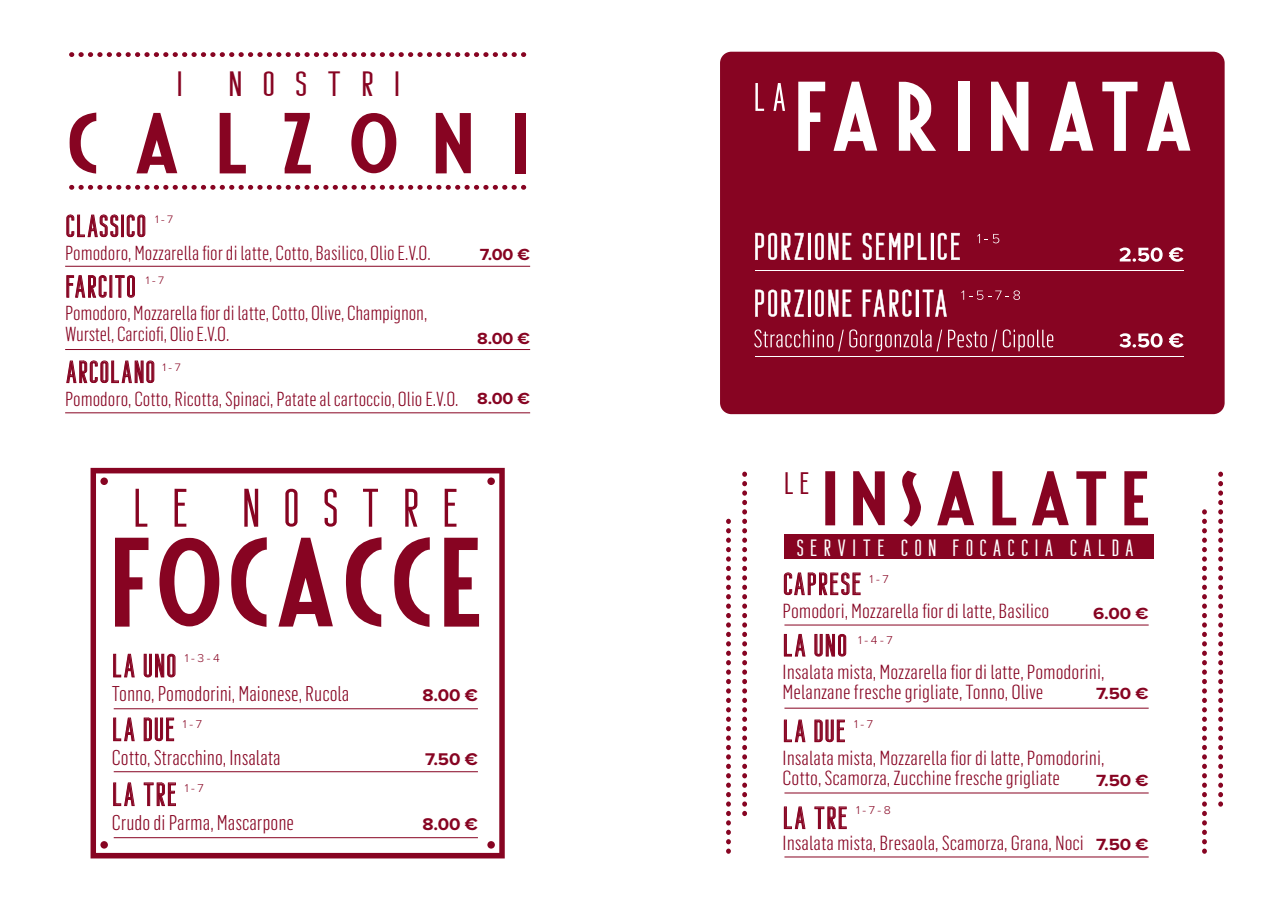
<style>
.page{position:relative;width:1270px;height:908px;background:#fff}
.page>*{position:absolute;margin:0;border:0;box-sizing:border-box;transform-origin:0 0}
.t1{font:100.6px "Fiesta";letter-spacing:.05em;color:#870422;scale:1.18 1}
.t2{font:61.2px "Fiesta";letter-spacing:.155em;color:#870422;scale:1.32 1}
.t3{font:54.2px "Bondie Demo";letter-spacing:.355em;color:#870422;scale:1.11 1}
.t4{font:35.2px "Bondie Demo";letter-spacing:.4em;color:#870422;scale:1.32 1}
.t5{font:32.4px "Bondie Demo";letter-spacing:.01em;color:#870422;scale:1.11 1}
.t6{font:31.2px "Bondie Demo";color:#870422;scale:1.2 1}
.t7{font:31px "Bondie Demo";letter-spacing:.01em;color:#870422;scale:1.16 1}
.t8{font:30.8px "Bondie Demo";letter-spacing:.01em;color:#870422;scale:1.11 1}
.t9{font:23.6px "Bondie Demo";letter-spacing:.2em;color:#fff;scale:1.16 1}
.t10{font:300 21px "Flama Condensed";color:#870422;scale:1.05 1}
.t11{font:300 20px/20px "Flama Condensed";color:#870422;scale:1.1 1}
.t12{font:300 19.8px/21px "Flama Condensed";color:#870422;scale:1.06 1}
.t13{font:700 17.6px "Proxima Nova";color:#870422;scale:1.05 1}
.t14{font:700 16.8px "Proxima Nova";color:#870422;scale:1.1 1}
.t15{font:700 16.6px "Proxima Nova";color:#870422;scale:1.06 1}
.t16{font:300 11.8px "Proxima Nova";color:#870422;scale:1.05 1}
.t17{font:300 11.2px "Proxima Nova";color:#870422;scale:1.06 1}
.s1{font-family:"Proxima Nova";font-weight:700;font-size:16.8px}
</style>
<div class="page">
<svg style="left:69px;top:185px;width:457px;height:5px"></svg>
<svg style="left:69px;top:52px;width:457px;height:5px"></svg>
<svg style="left:70px;top:112px;width:26px;height:61px"></svg>
<svg style="left:136px;top:113px;width:41px;height:60px"></svg>
<svg style="left:220px;top:113px;width:26px;height:60px"></svg>
<svg style="left:285px;top:113px;width:26px;height:60px"></svg>
<svg style="left:351px;top:113px;width:45px;height:60px"></svg>
<svg style="left:436px;top:113px;width:35px;height:60px"></svg>
<div style="left:515px;top:113px;width:11px;height:60px;background:#870422"></div>
<svg style="left:66px;top:214px;width:52px;height:23px"></svg>
<div style="left:121px;top:215px;width:3px;height:22px;border:1px solid #870422"></div>
<svg style="left:127px;top:214px;width:18px;height:23px"></svg>
<svg style="left:66px;top:275px;width:41px;height:23px"></svg>
<svg style="left:115px;top:275px;width:20px;height:22px"></svg>
<svg style="left:66px;top:360px;width:88px;height:23px"></svg>
<hr style="left:65px;top:266px;width:465px;height:1px;background:#870422">
<hr style="left:65px;top:349px;width:465px;height:1px;background:#870422">
<hr style="left:65px;top:412px;width:465px;height:1px;background:#870422">
<svg style="left:91px;top:467px;width:414px;height:391px"></svg>
<div style="left:487px;top:477px;width:8px;height:8px;background:#870422;border-radius:50%"></div>
<svg style="left:487px;top:840px;width:8px;height:8px"></svg>
<div style="left:100px;top:477px;width:8px;height:8px;background:#870422;border-radius:50%"></div>
<svg style="left:100px;top:840px;width:8px;height:8px"></svg>
<svg style="left:726px;top:518px;width:5px;height:335px"></svg>
<svg style="left:742px;top:471px;width:5px;height:344px"></svg>
<svg style="left:1218px;top:471px;width:5px;height:335px"></svg>
<svg style="left:1202px;top:509px;width:5px;height:344px"></svg>
<div style="left:720px;top:52px;width:505px;height:362px;background:#870422;border-radius:11px"></div>
<svg style="left:784px;top:806px;width:21px;height:22px"></svg>
<svg style="left:814px;top:806px;width:33px;height:22px"></svg>
<svg style="left:784px;top:633px;width:21px;height:23px"></svg>
<svg style="left:814px;top:633px;width:32px;height:23px"></svg>
<svg style="left:784px;top:719px;width:21px;height:22px"></svg>
<svg style="left:814px;top:719px;width:31px;height:22px"></svg>
<hr style="left:784px;top:856px;width:365px;height:1px;background:#870422">
<hr style="left:784px;top:792px;width:365px;height:1px;background:#870422">
<hr style="left:784px;top:707px;width:365px;height:1px;background:#870422">
<svg style="left:784px;top:572px;width:77px;height:23px"></svg>
<hr style="left:784px;top:624px;width:365px;height:1px;background:#870422">
<svg style="left:977px;top:234px;width:22px;height:9px"></svg>
<svg style="left:961px;top:290px;width:59px;height:10px"></svg>
<svg style="left:755px;top:83px;width:9px;height:28px"></svg>
<svg style="left:773px;top:83px;width:12px;height:28px"></svg>
<svg style="left:798px;top:82px;width:27px;height:69px"></svg>
<svg style="left:833px;top:82px;width:44px;height:69px"></svg>
<svg style="left:899px;top:82px;width:37px;height:69px"></svg>
<div style="left:958px;top:82px;width:12px;height:69px;background:#fff"></div>
<svg style="left:991px;top:82px;width:37px;height:69px"></svg>
<svg style="left:1050px;top:82px;width:43px;height:69px"></svg>
<svg style="left:1102px;top:82px;width:35px;height:69px"></svg>
<svg style="left:1147px;top:82px;width:43px;height:69px"></svg>
<svg style="left:755px;top:233px;width:49px;height:27px"></svg>
<hr style="left:808px;top:233px;width:3px;height:27px;background:#fff">
<svg style="left:815px;top:233px;width:36px;height:27px"></svg>
<svg style="left:863px;top:233px;width:64px;height:27px"></svg>
<hr style="left:931px;top:233px;width:3px;height:27px;background:#fff">
<svg style="left:938px;top:233px;width:22px;height:27px"></svg>
<svg style="left:1119px;top:247px;width:44px;height:14px"></svg>
<svg style="left:1169px;top:247px;width:14px;height:14px"></svg>
<svg style="left:755px;top:289px;width:49px;height:27px"></svg>
<hr style="left:808px;top:289px;width:3px;height:27px;background:#fff">
<svg style="left:815px;top:289px;width:36px;height:27px"></svg>
<svg style="left:863px;top:289px;width:48px;height:27px"></svg>
<hr style="left:916px;top:289px;width:2px;height:27px;background:#fff">
<svg style="left:923px;top:289px;width:24px;height:27px"></svg>
<svg style="left:754px;top:329px;width:188px;height:22px"></svg>
<svg style="left:948px;top:329px;width:49px;height:22px"></svg>
<svg style="left:1003px;top:329px;width:50px;height:22px"></svg>
<svg style="left:1119px;top:333px;width:44px;height:14px"></svg>
<svg style="left:1169px;top:333px;width:14px;height:14px"></svg>
<hr style="left:755px;top:355px;width:429px;height:1px;background:#fff">
<hr style="left:755px;top:270px;width:429px;height:1px;background:#fff">
<div style="left:784px;top:533px;width:370px;height:25px;background:#870422"></div>
<h3 class="t4" style="left:176px;top:64px;width:7px">I</h3>
<h3 class="t4" style="left:228px;top:64px;width:132px">NOSTRI</h3>
<h3 class="t8" style="left:65px;top:208px;width:75px">CLASSICO</h3>
<p class="t12" style="left:65px;top:241px;width:346px">Pomodoro, Mozzarella fior di latte, Cotto, Basilico, Olio E.V.O.</p>
<p class="t15" style="left:480px;top:246px;width:49px">7.00 €</p>
<h3 class="t8" style="left:65px;top:268px;width:66px">FARCITO</h3>
<p class="t12" style="left:65px;top:302px;width:343px">Pomodoro, Mozzarella fior di latte, Cotto, Olive, Champignon,<br>Wurstel, Carciofi, Olio E.V.O.</p>
<p class="t17" style="left:155px;top:214px;width:19px">1 - 7</p>
<p class="t17" style="left:146px;top:275px;width:19px">1 - 7</p>
<p class="t15" style="left:477px;top:330px;width:51px">8.00 €</p>
<h3 class="t8" style="left:65px;top:354px;width:83px">ARCOLANO</h3>
<p class="t12" style="left:65px;top:387px;width:373px">Pomodoro, Cotto, Ricotta, Spinaci, Patate al cartoccio, Olio E.V.O.</p>
<p class="t17" style="left:163px;top:361px;width:19px">1 - 7</p>
<p class="t15" style="left:477px;top:391px;width:51px">8.00 €</p>
<h3 class="t3" style="left:133px;top:476px;width:296px">LE NOSTRE</h3>
<h1 class="t1" style="left:108px;top:520px;width:317px">FOCACCE</h1>
<p class="t16" style="left:185px;top:652px;width:35px">1 - 3 - 4</p>
<h3 class="t5" style="left:112px;top:646px;width:60px">LA UNO</h3>
<p class="t10" style="left:112px;top:680px;width:228px">Tonno, Pomodorini, Maionese, Rucola</p>
<p class="t13" style="left:423px;top:686px;width:54px">8.00 €</p>
<h3 class="t5" style="left:112px;top:710px;width:59px">LA DUE</h3>
<p class="t10" style="left:112px;top:744px;width:162px">Cotto, Stracchino, Insalata</p>
<p class="t13" style="left:425px;top:750px;width:52px">7.50 €</p>
<p class="t16" style="left:183px;top:718px;width:20px">1 - 7</p>
<h3 class="t5" style="left:112px;top:775px;width:60px">LA TRE</h3>
<p class="t10" style="left:112px;top:808px;width:175px">Crudo di Parma, Mascarpone</p>
<p class="t13" style="left:423px;top:815px;width:54px">8.00 €</p>
<p class="t16" style="left:185px;top:782px;width:20px">1 - 7</p>
<h3 class="t6" style="left:784px;top:465px;width:23px">LE</h3>
<h2 class="t2" style="left:821px;top:461px;width:251px">INSALATE</h2>
<p class="t9" style="left:796px;top:533px;width:293px">SERVITE CON FOCACCIA CALDA</p>
<h3 class="t7" style="left:783px;top:565px;width:70px">CAPRESE</h3>
<p class="t11" style="left:783px;top:599px;width:244px">Pomodori, Mozzarella fior di latte, Basilico</p>
<p class="t14" style="left:1093px;top:605px;width:52px">6.00 €</p>
<p class="t16" style="left:870px;top:573px;width:20px">1 - 7</p>
<h3 class="t7" style="left:783px;top:627px;width:58px">LA UNO</h3>
<p class="t11" style="left:783px;top:661px;width:294px">Insalata mista, Mozzarella fior di latte, Pomodorini,<br>Melanzane fresche grigliate, Tonno, Olive</p>
<p class="t16" style="left:858px;top:634px;width:34px">1 - 4 - 7</p>
<p class="t14" style="left:1096px;top:685px;width:49px">7.50 €</p>
<h3 class="t7" style="left:783px;top:712px;width:56px">LA DUE</h3>
<p class="t11" style="left:783px;top:746px;width:294px">Insalata mista, Mozzarella fior di latte, Pomodorini,<br>Cotto, Scamorza, Zucchine fresche grigliate</p>
<p class="t16" style="left:854px;top:718px;width:20px">1 - 7</p>
<p class="t14" style="left:1096px;top:772px;width:49px">7.50 €</p>
<p class="t16" style="left:856px;top:804px;width:35px">1 - 7 - 8</p>
<h3 class="t7" style="left:783px;top:799px;width:58px">LA TRE</h3>
<p class="t11" style="left:783px;top:831px;width:334px">Insalata mista, Bresaola, Scamorza, Grana, Noci <span class="s1">7.50 €</span></p>
</div>
